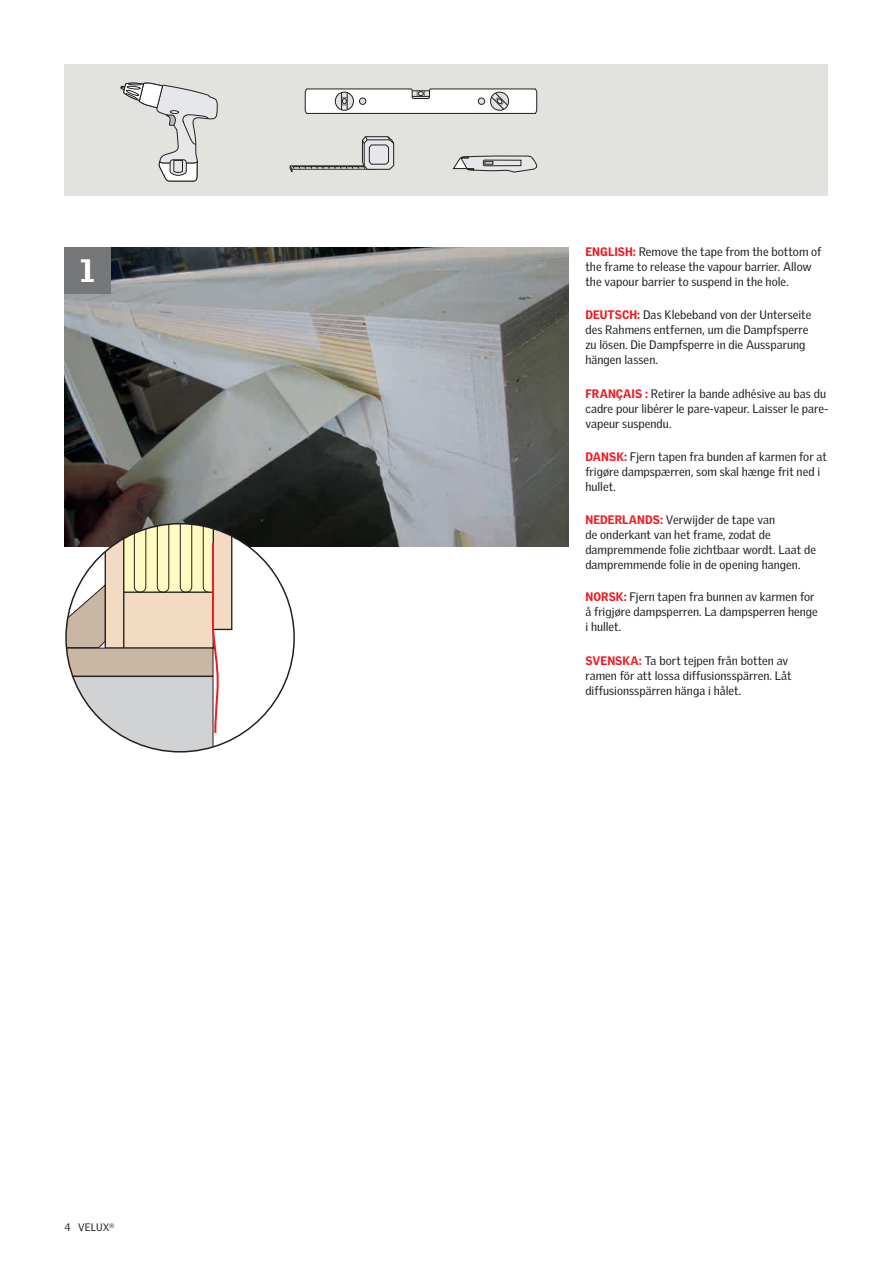
<style>
.page{position:relative;width:893px;height:1263px;background:#fff}
.page>*{position:absolute;margin:0;border:0;box-sizing:border-box;transform-origin:0 0}
.t1{font:900 31.5px "Velux Gothic";color:#fff}
.t2{font:12px/15px "Velux Gothic";letter-spacing:.005em;color:#231f20}
.t3{font:10.5px "Velux Gothic";letter-spacing:.005em;color:#231f20}
.s1{font-weight:900;color:#ee1d23}
</style>
<div class="page">
<img style="left:64px;top:247px;width:504px;height:300px">
<div style="left:65px;top:65px;width:763px;height:131px;background:#e2e2de"></div>
<div style="left:64px;top:247px;width:47px;height:47px;background:#767778"></div>
<svg style="left:120px;top:83px;width:98px;height:98px"></svg>
<svg style="left:453px;top:156px;width:84px;height:16px"></svg>
<svg style="left:305px;top:88px;width:232px;height:26px;background:#ddd"></svg>
<svg style="left:290px;top:136px;width:104px;height:36px"></svg>
<div style="left:66px;top:524px;width:228px;height:228px;background:#fff;border-radius:50%"></div>
<svg style="left:66px;top:524px;width:167px;height:228px"></svg>
<h1 class="t1" style="left:80px;top:246px;width:16px">1</h1>
<p class="t3" style="left:64px;top:1219px;width:51px">4 VELUX<sup>®</sup></p>
<p class="t2" style="left:585px;top:243px;width:237px"><span class="s1">ENGLISH:</span> Remove the tape from the bottom of the frame to release the vapour barrier. Allow the vapour barrier to suspend in the hole.</p>
<p class="t2" style="left:585px;top:306px;width:228px"><span class="s1">DEUTSCH:</span> Das Klebeband von der Unterseite des Rahmens entfernen, um die Dampfsperre zu lösen. Die Dampfsperre in die Aussparung hängen lassen.</p>
<p class="t2" style="left:585px;top:385px;width:244px"><span class="s1">FRANÇAIS :</span> Retirer la bande adhésive au bas du cadre pour libérer le pare-vapeur. Laisser le pare&shy;vapeur suspendu.</p>
<p class="t2" style="left:585px;top:448px;width:243px"><span class="s1">DANSK:</span> Fjern tapen fra bunden af karmen for at frigøre dampspærren, som skal hænge frit ned i hullet.</p>
<p class="t2" style="left:585px;top:511px;width:232px"><span class="s1">NEDERLANDS:</span> Verwijder de tape van<br>de onderkant van het frame, zodat de dampremmende folie zichtbaar wordt. Laat de dampremmende folie in de opening hangen.</p>
<p class="t2" style="left:585px;top:588px;width:234px"><span class="s1">NORSK:</span> Fjern tapen fra bunnen av karmen for å frigjøre dampsperren. La dampsperren henge i hullet.</p>
<p class="t2" style="left:585px;top:652px;width:208px"><span class="s1">SVENSKA:</span> Ta bort tejpen från botten av ramen för att lossa diffusionsspärren. Låt diffusionsspärren hänga i hålet.</p>
</div>
